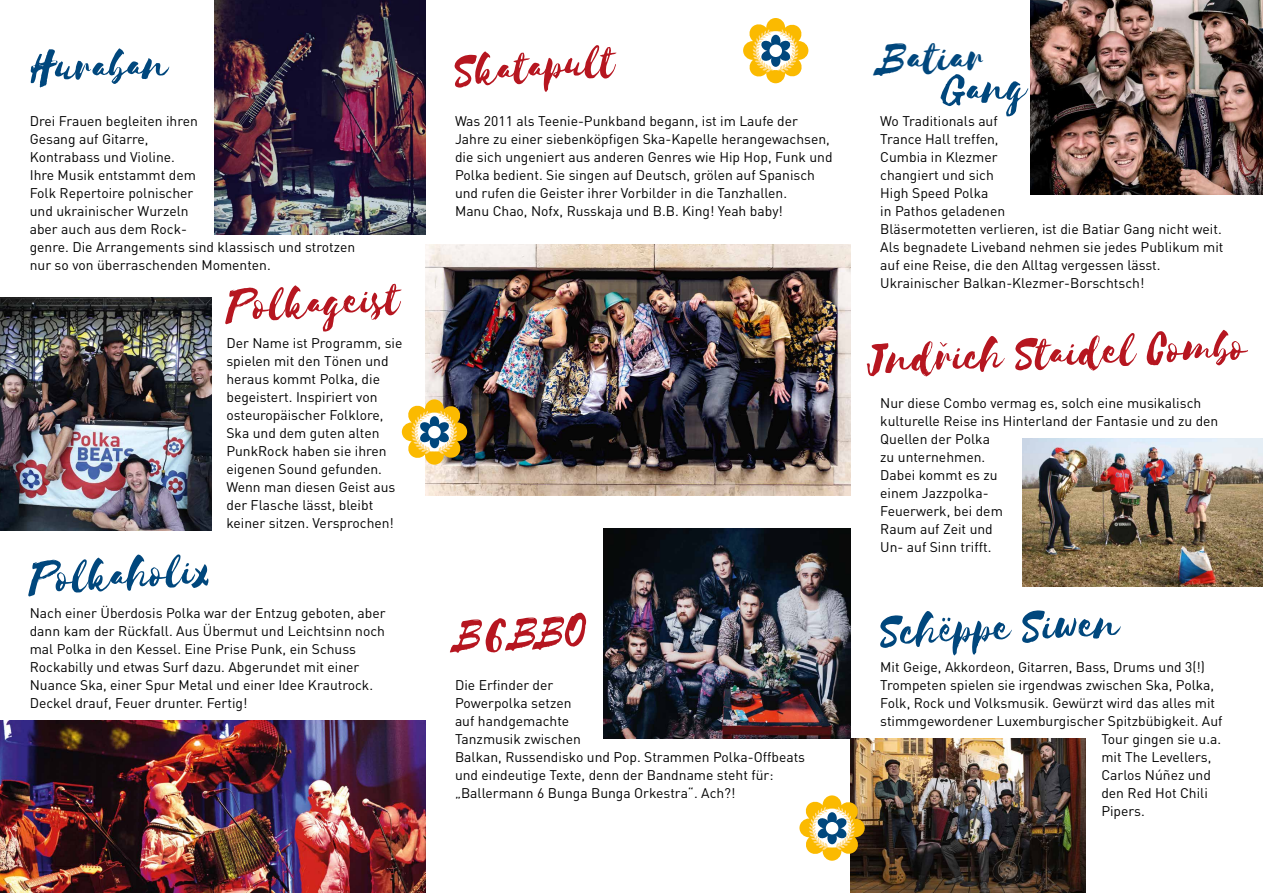
<style>
.page{position:relative;width:1263px;height:893px;background:#fff}
.page>*{position:absolute;margin:0;border:0;box-sizing:border-box;transform-origin:0 0}
.t1{font:49.5px "Selima";color:#b61620}
.t2{font:49.5px "Selima";color:#00477d}
.t3{font:13.8px/18px "DIN";color:#000}
.s1{font-size:61.5px}
</style>
<div class="page">
<img style="left:425px;top:245px;width:425px;height:251px">
<img style="left:850px;top:738px;width:235px;height:155px">
<img style="left:1030px;top:0;width:233px;height:195px">
<img style="left:0;top:720px;width:425px;height:173px">
<img style="left:1023px;top:438px;width:240px;height:149px">
<img style="left:604px;top:528px;width:246px;height:210px">
<img style="left:0;top:298px;width:211px;height:233px">
<img style="left:214px;top:0;width:211px;height:234px">
<svg style="left:743px;top:18px;width:65px;height:65px"></svg>
<svg style="left:799px;top:795px;width:66px;height:66px"></svg>
<svg style="left:402px;top:399px;width:65px;height:66px"></svg>
<svg style="left:940px;top:342px;width:8px;height:5px"></svg>
<h1 class="t2" style="left:880px;top:31px;width:106px">Batiar</h1>
<h1 class="t2" style="left:942px;top:64px;width:85px;rotate:-4deg">Gang</h1>
<h1 class="t1" style="left:453px;top:45px;width:161px;rotate:-4deg">Skatapult</h1>
<h1 class="t2" style="left:30px;top:42px;width:139px;rotate:-2deg">Huraban</h1>
<p class="t3" style="left:455px;top:111px;width:379px">Was 2011 als Teenie-Punkband begann, ist im Laufe der Jahre zu einer siebenköpfigen Ska-Kapelle herangewachsen, die sich ungeniert aus anderen Genres wie Hip Hop, Funk und Polka bedient. Sie singen auf Deutsch, grölen auf Spanisch und rufen die Geister ihrer Vorbilder in die Tanzhallen.<br>Manu Chao, Nofx, Russkaja und B.B. King! Yeah baby!</p>
<p class="t3" style="left:30px;top:111px;width:327px">Drei Frauen begleiten ihren<br>Gesang auf Gitarre,<br>Kontrabass und Violine.<br>Ihre Musik entstammt dem<br>Folk Repertoire polnischer<br>und ukrainischer Wurzeln<br>aber auch aus dem Rock-<br>genre. Die Arrangements sind klassisch und strotzen nur so von überraschenden Momenten.</p>
<p class="t3" style="left:880px;top:111px;width:345px">Wo Traditionals auf<br>Trance Hall treffen,<br>Cumbia in Klezmer<br>changiert und sich<br>High Speed Polka<br>in Pathos geladenen<br>Bläsermotetten verlieren, ist die Batiar Gang nicht weit.<br>Als begnadete Liveband nehmen sie jedes Publikum mit auf eine Reise, die den Alltag vergessen lässt.<br>Ukrainischer Balkan-Klezmer-Borschtsch!</p>
<h1 class="t1" style="left:226px;top:280px;width:174px;rotate:-3deg">Polkageist</h1>
<h1 class="t1" style="left:868px;top:332px;width:379px;rotate:-2deg">Jndrich Staidel Combo</h1>
<p class="t3" style="left:226px;top:333px;width:178px">Der Name ist Programm, sie spielen mit den Tönen und heraus kommt Polka, die begeistert. Inspiriert von osteuropäischer Folklore,<br>Ska und dem guten alten<br>PunkRock haben sie ihren eigenen Sound gefunden.<br>Wenn man diesen Geist aus der Flasche lässt, bleibt keiner sitzen. Versprochen!</p>
<p class="t3" style="left:880px;top:393px;width:340px">Nur diese Combo vermag es, solch eine musikalisch kulturelle Reise ins Hinterland der Fantasie und zu den<br>Quellen der Polka<br>zu unternehmen.<br>Dabei kommt es zu<br>einem Jazzpolka-<br>Feuerwerk, bei dem<br>Raum auf Zeit und<br>Un- auf Sinn trifft.</p>
<h1 class="t2" style="left:30px;top:552px;width:182px;rotate:-3deg">Polkaholix</h1>
<p class="t3" style="left:30px;top:603px;width:357px">Nach einer Überdosis Polka war der Entzug geboten, aber dann kam der Rückfall. Aus Übermut und Leichtsinn noch mal Polka in den Kessel. Eine Prise Punk, ein Schuss Rockabilly und etwas Surf dazu. Abgerundet mit einer Nuance Ska, einer Spur Metal und einer Idee Krautrock.<br>Deckel drauf, Feuer drunter. Fertig!</p>
<h1 class="t1" style="left:455px;top:607px;width:134px;rotate:-2deg">B<span class="s1">6</span>BBO</h1>
<p class="t3" style="left:455px;top:675px;width:352px">Die Erfinder der<br>Powerpolka setzen<br>auf handgemachte<br>Tanzmusik zwischen<br>Balkan, Russendisko und Pop. Strammen Polka-Offbeats und eindeutige Texte, denn der Bandname steht für: „Ballermann 6 Bunga Bunga Orkestra“. Ach?!</p>
<h1 class="t2" style="left:880px;top:605px;width:240px;rotate:-2deg">Schëppe Siwen</h1>
<p class="t3" style="left:880px;top:657px;width:326px">Mit Geige, Akkordeon, Gitarren, Bass, Drums und 3(!)</p>
<p class="t3" style="left:880px;top:675px;width:335px">Trompeten spielen sie irgendwas zwischen Ska, Polka,</p>
<p class="t3" style="left:880px;top:693px;width:336px">Folk, Rock und Volksmusik. Gewürzt wird das alles mit</p>
<p class="t3" style="left:880px;top:711px;width:344px">stimmgewordener Luxemburgischer Spitzbübigkeit. Auf</p>
<p class="t3" style="left:1101px;top:729px;width:121px">Tour gingen sie u.a.</p>
<p class="t3" style="left:1101px;top:747px;width:112px">mit The Levellers,</p>
<p class="t3" style="left:1101px;top:765px;width:111px">Carlos Núñez und</p>
<p class="t3" style="left:1101px;top:783px;width:108px">den Red Hot Chili</p>
<p class="t3" style="left:1101px;top:801px;width:45px">Pipers.</p>
</div>
